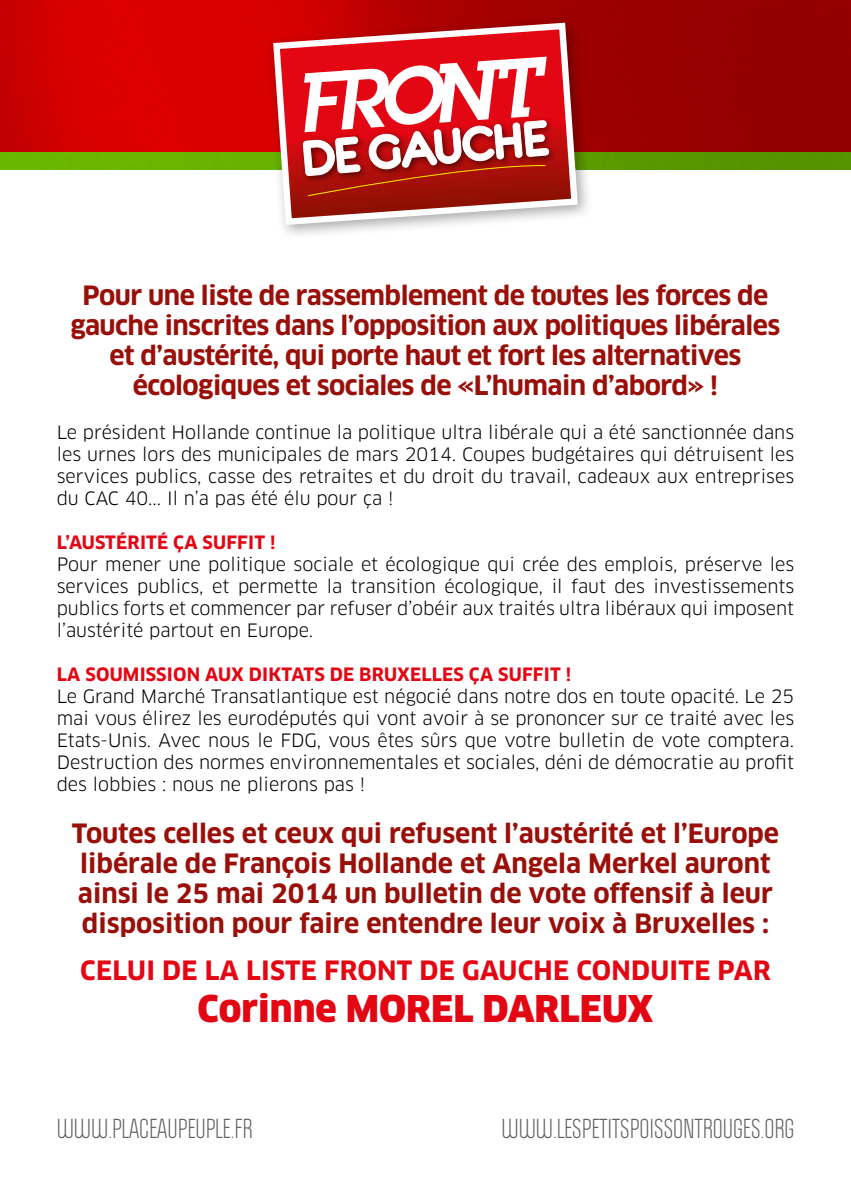
<style>
.page{position:relative;width:851px;height:1191px;background:#fff}
.page>*{position:absolute;margin:0;border:0;box-sizing:border-box;transform-origin:0 0}
.t1{font:900 36px "Clan OT";color:#e30613}
.t2{font:700 26px/30px "Clan OT";color:#99100a}
.t3{font:700 26px/30px "Clan OT";letter-spacing:-.02em;color:#99100a;text-align:center}
.t4{font:700 26px "Clan OT";letter-spacing:.01em;color:#e30613}
.t5{font:24px "Politica";color:#646363}
.t6{font:18px/22px "Clan OT";color:#000;text-align:justify}
.t7{font:700 18px "Clan OT";letter-spacing:.01em;color:#e30613}
</style>
<div class="page">
<img style="left:0;top:0;width:850px;height:152px">
<svg style="left:0;top:152px;width:850px;height:17px;background:#60a500"></svg>
<div style="left:265px;top:15px;width:328px;height:226px;background:#000;opacity:.35"></div>
<svg style="left:270px;top:19px;width:311px;height:209px"></svg>
<h2 class="t3" style="left:70px;top:280px;width:711px">Pour une liste de rassemblement de toutes les forces de gauche inscrites dans l’opposition aux politiques libérales et d’austérité, qui porte haut et fort les alternatives écologiques et sociales de «L’humain d’abord» !</h2>
<p class="t6" style="left:57px;top:421px;width:739px">Le président Hollande continue la politique ultra libérale qui a été sanctionnée dans les urnes lors des municipales de mars 2014. Coupes budgétaires qui détruisent les services publics, casse des retraites et du droit du travail, cadeaux aux entreprises du CAC 40... Il n’a pas été élu pour ça !</p>
<p class="t7" style="left:57px;top:531px;width:220px">L’AUSTÉRITÉ ÇA SUFFIT !</p>
<p class="t6" style="left:57px;top:553px;width:739px">Pour mener une politique sociale et écologique qui crée des emplois, préserve les services publics, et permette la transition écologique, il faut des investissements publics forts et commencer par refuser d’obéir aux traités ultra libéraux qui imposent l’austérité partout en Europe.</p>
<p class="t7" style="left:57px;top:663px;width:515px">LA SOUMISSION AUX DIKTATS DE BRUXELLES ÇA SUFFIT !</p>
<p class="t6" style="left:57px;top:685px;width:739px">Le Grand Marché Transatlantique est négocié dans notre dos en toute opacité. Le 25 mai vous élirez les eurodéputés qui vont avoir à se prononcer sur ce traité avec les Etats-Unis. Avec nous le FDG, vous êtes sûrs que votre bulletin de vote comptera.<br>Destruction des normes environnementales et sociales, déni de démocratie au profit des lobbies : nous ne plierons pas !</p>
<h2 class="t2" style="left:72px;top:818px;width:708px">Toutes celles et ceux qui refusent l’austérité et l’Europe libérale de François Hollande et Angela Merkel auront ainsi le 25 mai 2014 un bulletin de vote offensif à leur disposition pour faire entendre leur voix à Bruxelles :</h2>
<h2 class="t4" style="left:80px;top:955px;width:692px">CELUI DE LA LISTE FRONT DE GAUCHE CONDUITE PAR</h2>
<h1 class="t1" style="left:197px;top:987px;width:457px">Corinne MOREL DARLEUX</h1>
<h3 class="t5" style="left:57px;top:1114px;width:197px">WWW.PLACEAUPEUPLE.FR</h3>
<h3 class="t5" style="left:501px;top:1114px;width:294px">WWW.LESPETITSPOISSONTROUGES.ORG</h3>
</div>
